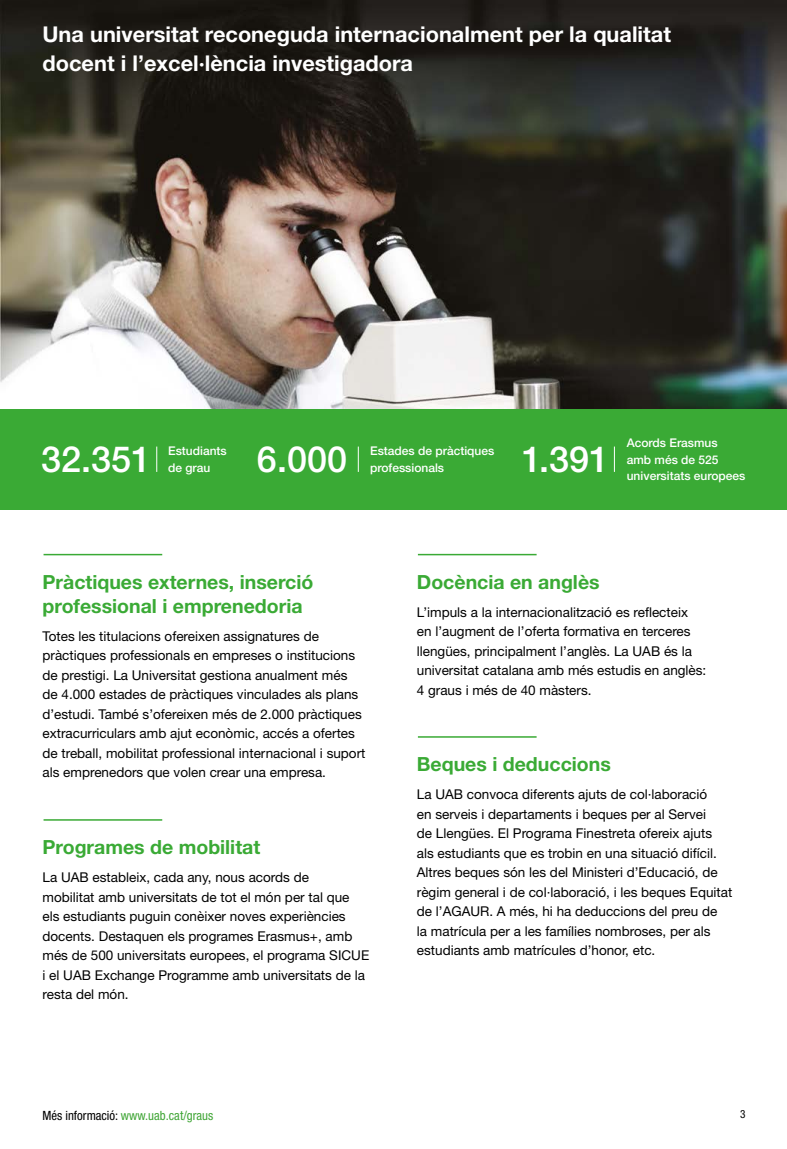
<style>
.page{position:relative;width:787px;height:1149px;background:#fff}
.page>*{position:absolute;margin:0;border:0;box-sizing:border-box;transform-origin:0 0}
.t1{font:500 36px "Helvetica Neue";color:#fff}
.t2{font:700 21.75px/29.2px "Helvetica Neue";color:#fff}
.t3{font:700 19.5px/24px "Helvetica Neue";color:#3aaa35}
.t4{font:13.5px/19.5px "Helvetica Neue";color:#000}
.t5{font:condensed 12.75px "Helvetica Neue";color:#3fa535}
.t6{font:500 12px/16.5px "Helvetica Neue";color:#fff}
.t7{font:condensed 11.25px "Helvetica Neue";color:#000}
.s1{color:#000}
</style>
<div class="page">
<img style="left:0;top:0;width:787px;height:408px">
<div style="left:0;top:408px;width:787px;height:101px;background:#3aaa35"></div>
<svg style="left:614px;top:446px;width:1px;height:26px"></svg>
<svg style="left:358px;top:446px;width:1px;height:26px"></svg>
<svg style="left:156px;top:446px;width:1px;height:26px"></svg>
<hr style="left:44px;top:553px;width:118px;height:2px;background:#3aaa35">
<hr style="left:418px;top:553px;width:118px;height:2px;background:#3aaa35">
<hr style="left:418px;top:736px;width:118px;height:1px;background:#3aaa35">
<hr style="left:44px;top:819px;width:118px;height:1px;background:#3aaa35">
<h2 class="t2" style="left:43px;top:19px;width:630px">Una universitat reconeguda internacionalment per la qualitat docent i l’excel·lència investigadora</h2>
<p class="t6" style="left:168px;top:442px;width:60px">Estudiants de grau</p>
<p class="t6" style="left:370px;top:442px;width:126px">Estades de pràctiques professionals</p>
<p class="t6" style="left:626px;top:434px;width:120px">Acords Erasmus<br>amb més de 525 universitats europees</p>
<h1 class="t1" style="left:41px;top:437px;width:112px">32.351</h1>
<h1 class="t1" style="left:257px;top:437px;width:92px">6.000</h1>
<h1 class="t1" style="left:522px;top:437px;width:89px">1.391</h1>
<h3 class="t3" style="left:43px;top:569px;width:272px">Pràctiques externes, inserció professional i emprenedoria</h3>
<p class="t4" style="left:43px;top:625px;width:324px">Totes les titulacions ofereixen assignatures de pràctiques professionals en empreses o institucions de prestigi. La Universitat gestiona anualment més de 4.000 estades de pràctiques vinculades als plans d’estudi. També s’ofereixen més de 2.000 pràctiques extracurriculars amb ajut econòmic, accés a ofertes de treball, mobilitat professional internacional i suport als emprenedors que volen crear una empresa.</p>
<h3 class="t3" style="left:43px;top:834px;width:219px">Programes de mobilitat</h3>
<p class="t4" style="left:43px;top:867px;width:328px">La UAB estableix, cada any, nous acords de<br>mobilitat amb universitats de tot el món per tal que els estudiants puguin conèixer noves experiències docents. Destaquen els programes Erasmus+, amb més de 500 universitats europees, el programa SICUE i el UAB Exchange Programme amb universitats de la resta del món.</p>
<h3 class="t3" style="left:417px;top:569px;width:184px">Docència en anglès</h3>
<p class="t4" style="left:417px;top:601px;width:291px">L’impuls a la internacionalització es reflecteix<br>en l’augment de l’oferta formativa en terceres llengües, principalment l’anglès. La UAB és la universitat catalana amb més estudis en anglès:<br>4 graus i més de 40 màsters.</p>
<h3 class="t3" style="left:417px;top:751px;width:195px">Beques i deduccions</h3>
<p class="t4" style="left:417px;top:784px;width:317px">La UAB convoca diferents ajuts de col·laboració<br>en serveis i departaments i beques per al Servei<br>de Llengües. El Programa Finestreta ofereix ajuts als estudiants que es trobin en una situació difícil.<br>Altres beques són les del Ministeri d’Educació, de règim general i de col·laboració, i les beques Equitat de l’AGAUR. A més, hi ha deduccions del preu de<br>la matrícula per a les famílies nombroses, per als estudiants amb matrícules d’honor, etc.</p>
<p class="t5" style="left:43px;top:1107px;width:172px"><span class="s1">Més informació:</span> www.uab.cat/graus</p>
<p class="t7" style="left:740px;top:1107px;width:7px">3</p>
</div>
